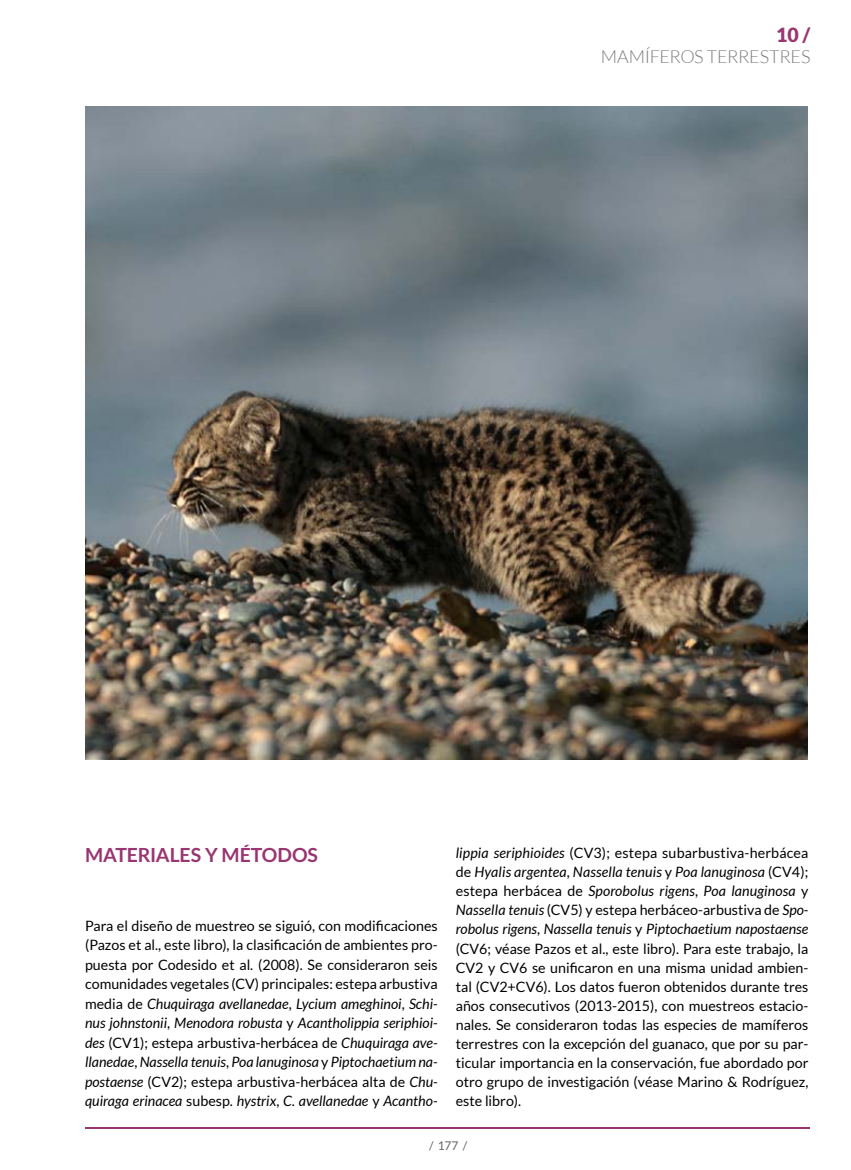
<style>
.page{position:relative;width:851px;height:1170px;background:#fff}
.page>*{position:absolute;margin:0;border:0;box-sizing:border-box;transform-origin:0 0}
.t1{font:700 19.5px "Lato";letter-spacing:-.005em;color:#993672}
.t2{font:900 19.5px "Lato";color:#993672}
.t3{font:300 18px "Lato";letter-spacing:-.015em;color:#7b7c7e}
.t4{font:14.25px/19px "Lato";color:#000;text-align:justify}
.t5{font:12px "Lato";color:#646567}
.s1{font-style:italic}
</style>
<div class="page">
<hr style="left:85px;top:1127px;width:724px;height:1px;background:#993672">
<img style="left:85px;top:106px;width:722px;height:653px">
<h1 class="t2" style="left:776px;top:24px;width:36px">10 /</h1>
<p class="t3" style="left:601px;top:47px;width:211px">MAMÍFEROS TERRESTRES</p>
<p class="t1" style="left:85px;top:844px;width:234px">MATERIALES Y MÉTODOS</p>
<p class="t4" style="left:85px;top:915px;width:354px;line-height:19.5px">Para el diseño de muestreo se siguió, con modificaciones (Pazos et al., este libro), la clasificación de ambientes pro&shy;puesta por Codesido et al. (2008). Se consideraron seis comunidades vegetales (CV) principales: estepa arbustiva media de <span class="s1">Chuquiraga avellanedae</span>, <span class="s1">Lycium ameghinoi</span>, <span class="s1">Schi&shy;nus johnstonii</span>, <span class="s1">Menodora robusta</span> y <span class="s1">Acantholippia seriphioi&shy;des</span> (CV1); estepa arbustiva-herbácea de <span class="s1">Chuquiraga ave&shy;llanedae</span>, <span class="s1">Nassella tenuis</span>, <span class="s1">Poa lanuginosa</span> y <span class="s1">Piptochaetium na&shy;postaense</span> (CV2); estepa arbustiva-herbácea alta de <span class="s1">Chu&shy;quiraga erinacea</span> subesp. <span class="s1">hystrix</span>, <span class="s1">C. avellanedae</span> y <span class="s1">Acantho-</span></p>
<p class="t4" style="left:455px;top:843px;width:354px"><span class="s1">lippia seriphioides</span> (CV3); estepa subarbustiva-herbácea de <span class="s1">Hyalis argentea</span>, <span class="s1">Nassella tenuis</span> y <span class="s1">Poa lanuginosa</span> (CV4); estepa herbácea de <span class="s1">Sporobolus rigens</span>, <span class="s1">Poa lanuginosa</span> y <span class="s1">Nassella tenuis</span> (CV5) y estepa herbáceo-arbustiva de <span class="s1">Spo&shy;robolus rigens</span>, <span class="s1">Nassella tenuis</span> y <span class="s1">Piptochaetium napostaense </span>(CV6; véase Pazos et al., este libro). Para este trabajo, la CV2 y CV6 se unificaron en una misma unidad ambien&shy;tal (CV2+CV6). Los datos fueron obtenidos durante tres años consecutivos (2013-2015), con muestreos estacio&shy;nales. Se consideraron todas las especies de mamíferos terrestres con la excepción del guanaco, que por su par&shy;ticular importancia en la conservación, fue abordado por otro grupo de investigación (véase Marino &amp; Rodríguez, este libro).</p>
<p class="t5" style="left:429px;top:1138px;width:40px">/ 177 /</p>
</div>
